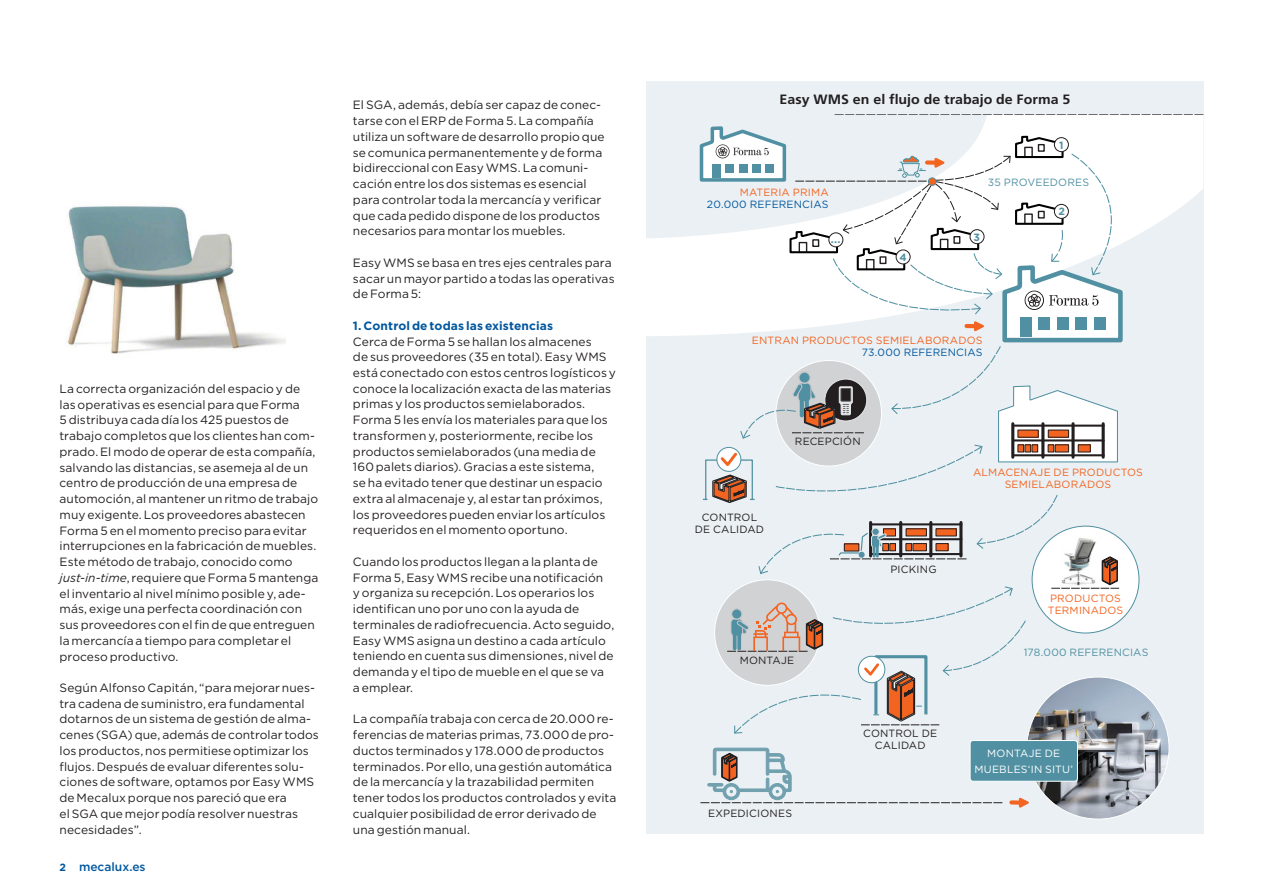
<style>
.page{position:relative;width:1263px;height:893px;background:#fff}
.page>*{position:absolute;margin:0;border:0;box-sizing:border-box;transform-origin:0 0}
.t1{font:700 13.5px "Frutiger LT Std";letter-spacing:.005em;color:#231f20;scale:1.05 1}
.t2{font:12px/15.8px "Gotham";letter-spacing:.005em;color:#231f20}
.t3{font:700 12px "Gotham";letter-spacing:.01em;color:#01579f}
.t4{font:500 12px "Gotham";color:#01579f}
.t5{font:10.5px/12px "Gotham";letter-spacing:.015em;color:#f36421;text-align:center}
.t6{font:10.5px/12px "Gotham";letter-spacing:.02em;color:#231f20;text-align:center}
.t7{font:10.5px "Gotham";letter-spacing:.015em;color:#01579f}
.t8{font:10.5px "Gotham";letter-spacing:.015em;color:#5090a2}
.t9{font:10.5px/15.8px "Gotham";letter-spacing:.02em;color:#fff;text-align:center}
.t10{font:700 10.5px "Gotham";color:#5090a2}
.s1{font-style:italic}
.s2{font-weight:700;font-size:10.5px}
</style>
<div class="page">
<div style="left:646px;top:81px;width:557px;height:752px;background:#eaf0f3"></div>
<svg style="left:646px;top:115px;width:557px;height:221px"></svg>
<img style="left:1027px;top:677px;width:142px;height:142px;border-radius:71px">
<svg style="left:834px;top:114px;width:369px;height:1px"></svg>
<svg style="left:698px;top:124px;width:446px;height:610px"></svg>
<div style="left:970px;top:740px;width:107px;height:41px;background:#5090a2;border-radius:3px"></div>
<div style="left:970px;top:740px;width:108px;height:41px;border:1px solid #fff;border-radius:3px"></div>
<svg style="left:700px;top:748px;width:329px;height:60px"></svg>
<img style="left:67px;top:205px;width:218px;height:149px">
<p class="t2" style="left:60px;top:380px;width:260px">La correcta organización del espacio y de las operativas es esencial para que Forma<br>5 distribuya cada día los 425 puestos de trabajo completos que los clientes han com&shy;prado. El modo de operar de esta compañía, salvando las distancias, se asemeja al de un centro de producción de una empresa de automoción, al mantener un ritmo de trabajo muy exigente. Los proveedores abastecen Forma 5 en el momento preciso para evitar interrupciones en la fabricación de muebles.<br>Este método de trabajo, conocido como <span class="s1">just-in-time</span>, requiere que Forma 5 mantenga el inventario al nivel mínimo posible y, ade&shy;más, exige una perfecta coordinación con sus proveedores con el fin de que entreguen la mercancía a tiempo para completar el proceso productivo.</p>
<p class="t2" style="left:60px;top:680px;width:261px">Según Alfonso Capitán, “para mejorar nues&shy;tra cadena de suministro, era fundamental dotarnos de un sistema de gestión de alma&shy;cenes (SGA) que, además de controlar todos los productos, nos permitiese optimizar los flujos. Después de evaluar diferentes solu&shy;ciones de software, optamos por Easy WMS de Mecalux porque nos pareció que era<br>el SGA que mejor podía resolver nuestras necesidades”.</p>
<p class="t4" style="left:60px;top:859px;width:88px"><span class="s2">2</span> mecalux.es</p>
<p class="t2" style="left:353px;top:97px;width:253px">El SGA, además, debía ser capaz de conec&shy;tarse con el ERP de Forma 5. La compañía utiliza un software de desarrollo propio que se comunica permanentemente y de forma bidireccional con Easy WMS. La comuni&shy;cación entre los dos sistemas es esencial para controlar toda la mercancía y verificar que cada pedido dispone de los productos necesarios para montar los muebles.</p>
<p class="t2" style="left:353px;top:254px;width:263px">Easy WMS se basa en tres ejes centrales para sacar un mayor partido a todas las operativas de Forma 5:</p>
<p class="t3" style="left:353px;top:318px;width:202px">1. Control de todas las existencias</p>
<p class="t2" style="left:353px;top:333px;width:265px">Cerca de Forma 5 se hallan los almacenes<br>de sus proveedores (35 en total). Easy WMS está conectado con estos centros logísticos y conoce la localización exacta de las materias primas y los productos semielaborados.<br>Forma 5 les envía los materiales para que los transformen y, posteriormente, recibe los productos semielaborados (una media de 160 palets diarios). Gracias a este sistema,<br>se ha evitado tener que destinar un espacio extra al almacenaje y, al estar tan próximos, los proveedores pueden enviar los artículos requeridos en el momento oportuno.</p>
<p class="t2" style="left:353px;top:554px;width:263px">Cuando los productos llegan a la planta de Forma 5, Easy WMS recibe una notificación<br>y organiza su recepción. Los operarios los identifican uno por uno con la ayuda de terminales de radiofrecuencia. Acto seguido, Easy WMS asigna un destino a cada artículo teniendo en cuenta sus dimensiones, nivel de demanda y el tipo de mueble en el que se va<br>a emplear.</p>
<p class="t2" style="left:353px;top:711px;width:265px">La compañía trabaja con cerca de 20.000 re&shy;ferencias de materias primas, 73.000 de pro&shy;ductos terminados y 178.000 de productos terminados. Por ello, una gestión automática de la mercancía y la trazabilidad permiten tener todos los productos controlados y evita cualquier posibilidad de error derivado de una gestión manual.</p>
<p class="t1" style="left:779px;top:92px;width:278px">Easy WMS en el flujo de trabajo de Forma 5</p>
<p class="t10" style="left:1059px;top:138px;width:6px">1</p>
<p class="t5" style="left:740px;top:186px;width:90px">MATERIA PRIMA</p>
<p class="t7" style="left:707px;top:198px;width:123px">20.000 REFERENCIAS</p>
<p class="t10" style="left:831px;top:233px;width:11px">...</p>
<p class="t10" style="left:899px;top:250px;width:9px">4</p>
<p class="t10" style="left:973px;top:230px;width:8px">3</p>
<p class="t8" style="left:988px;top:176px;width:103px">35 PROVEEDORES</p>
<p class="t10" style="left:1058px;top:204px;width:8px">2</p>
<p class="t5" style="left:752px;top:334px;width:232px">ENTRAN PRODUCTOS SEMIELABORADOS</p>
<p class="t7" style="left:862px;top:346px;width:122px">73.000 REFERENCIAS</p>
<p class="t6" style="left:695px;top:511px;width:71px">CONTROL<br>DE CALIDAD</p>
<p class="t6" style="left:795px;top:435px;width:67px">RECEPCIÓN</p>
<p class="t6" style="left:890px;top:563px;width:48px">PICKING</p>
<p class="t6" style="left:740px;top:654px;width:56px">MONTAJE</p>
<p class="t6" style="left:708px;top:807px;width:85px">EXPEDICIONES</p>
<p class="t6" style="left:863px;top:727px;width:75px">CONTROL DE<br>CALIDAD</p>
<p class="t5" style="left:973px;top:466px;width:171px">ALMACENAJE DE PRODUCTOS<br>SEMIELABORADOS</p>
<p class="t5" style="left:1048px;top:592px;width:77px;text-align:left">PRODUCTOS<br>TERMINADOS</p>
<p class="t8" style="left:1024px;top:645px;width:126px">178.000 REFERENCIAS</p>
<p class="t9" style="left:974px;top:745px;width:100px">MONTAJE DE<br>MUEBLES‘IN SITU’</p>
</div>
